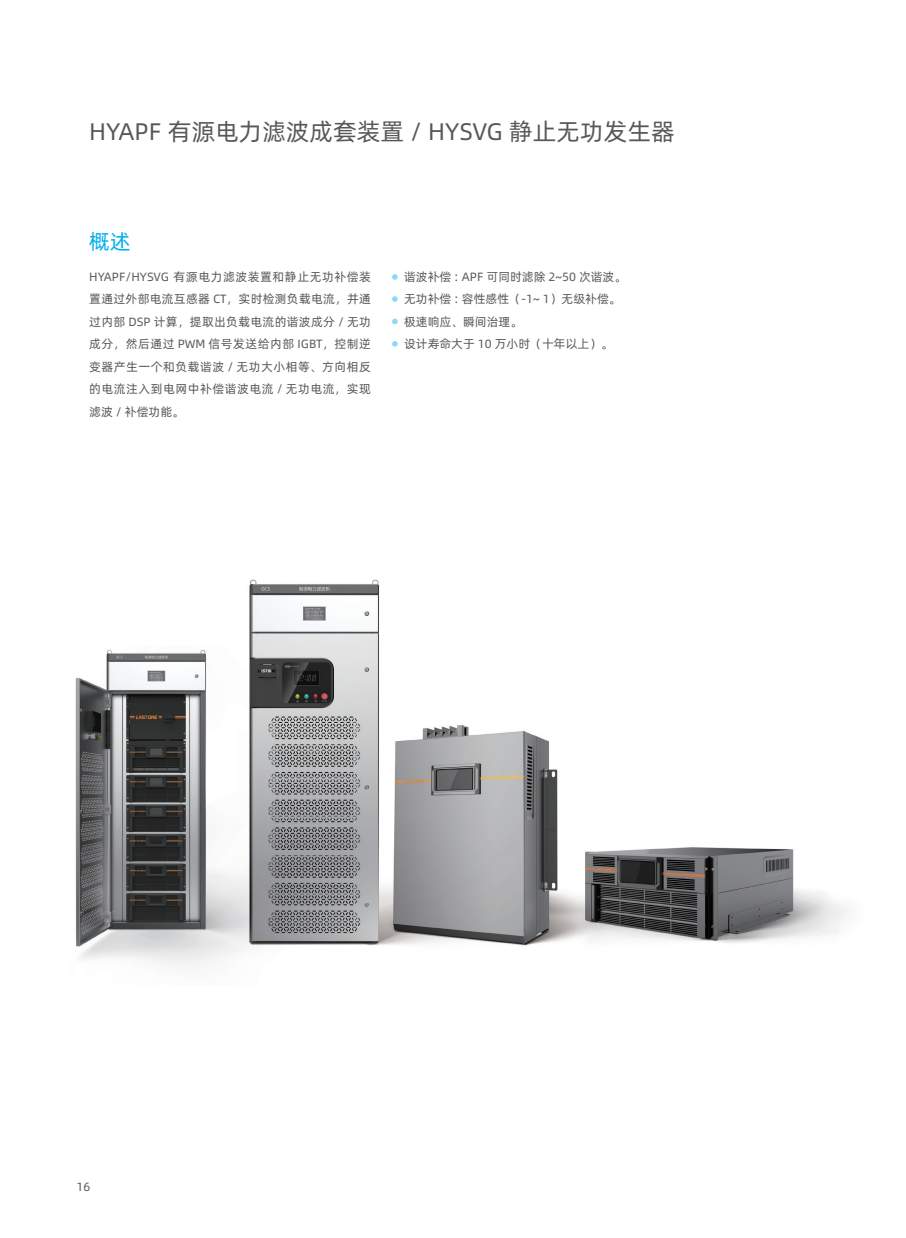
<style>
.page{position:relative;width:906px;height:1238px;background:#fff}
.page>*{position:absolute;margin:0;border:0;box-sizing:border-box;transform-origin:0 0}
.t1{font:24px "Alibaba Pu Hui Ti R";color:#57585a}
.t2{font:21px "Alibaba Pu Hui Ti R";color:#00aeef}
.t3{font:12px/22.5px "Alibaba Pu Hui Ti R";color:#57585a;text-align:justify}
</style>
<div class="page">
<svg style="left:392px;top:274px;width:6px;height:6px"></svg>
<svg style="left:392px;top:296px;width:6px;height:6px"></svg>
<svg style="left:392px;top:318px;width:6px;height:6px"></svg>
<svg style="left:392px;top:341px;width:6px;height:6px"></svg>
<img style="left:75px;top:579px;width:774px;height:388px">
<h1 class="t1" style="left:89px;top:113px;width:587px">HYAPF 有源电力滤波成套装置 / HYSVG 静止无功发生器</h1>
<h2 class="t2" style="left:89px;top:226px;width:43px">概述</h2>
<p class="t3" style="left:89px;top:264px;width:283px">HYAPF/HYSVG 有源电力滤波装置和静止无功补偿装置通过外部电流互感器 CT，实时检测负载电流，并通过内部 DSP 计算，提取出负载电流的谐波成分 / 无功成分，然后通过 PWM 信号发送给内部 IGBT，控制逆变器产生一个和负载谐波 / 无功大小相等、方向相反的电流注入到电网中补偿谐波电流 / 无功电流，实现滤波 / 补偿功能。</p>
<p class="t3" style="left:404px;top:264px;width:224px;text-align:left">谐波补偿 : APF 可同时滤除 2~50 次谐波。无功补偿 : 容性感性（-1~ 1）无级补偿。极速响应、瞬间治理。<br>设计寿命大于 10 万小时（十年以上）。</p>
<p class="t3" style="left:77px;top:1174px;width:15px">16</p>
</div>
